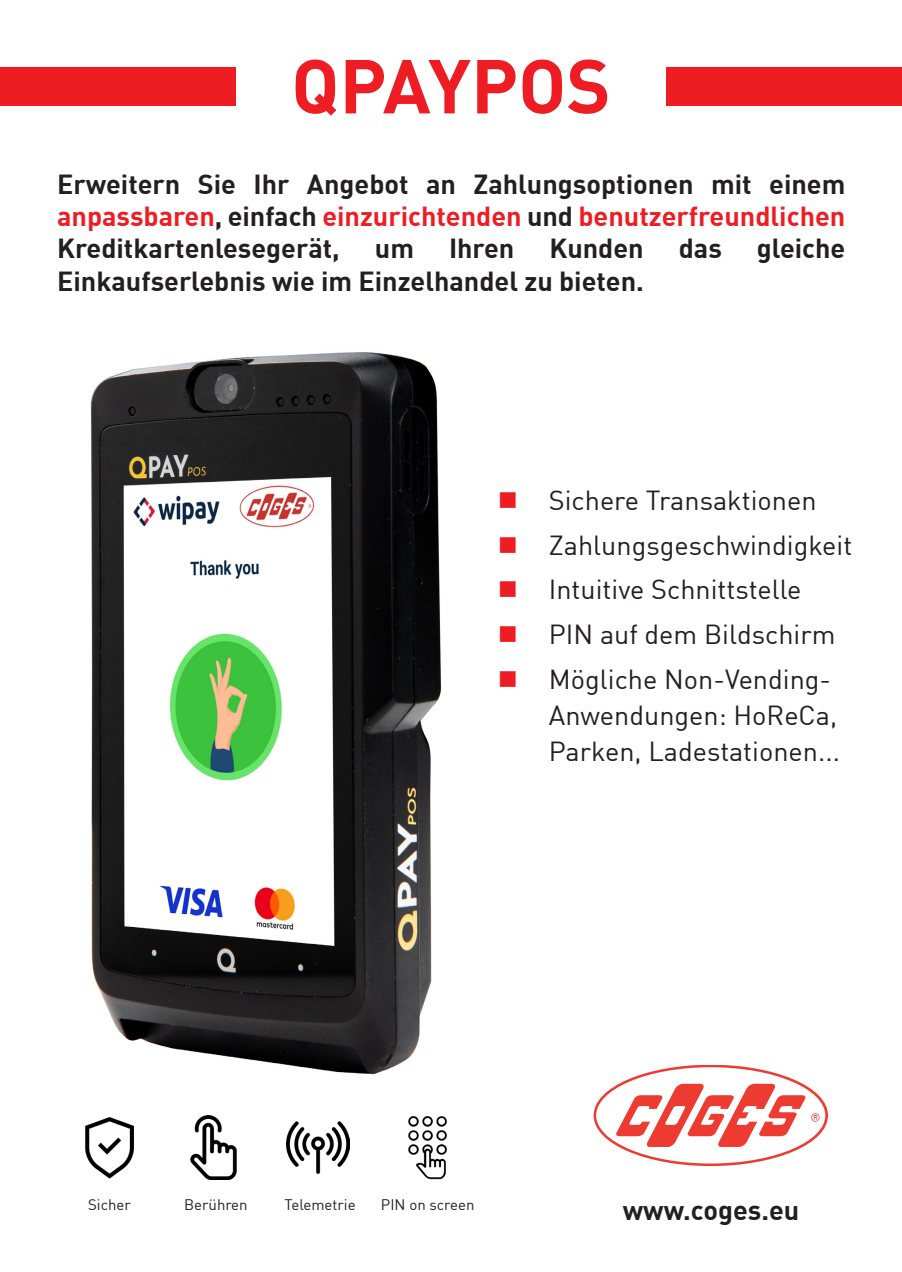
<style>
.page{position:relative;width:902px;height:1272px;background:#fff}
.page>*{position:absolute;margin:0;border:0;box-sizing:border-box;transform-origin:0 0}
.Titolo_grande{font:700 75px "DIN";color:#ee1d23}
.Didascalia{font:700 27px/32.4px "DIN";color:#231f20;text-align:justify}
.t1{font:27px/36px "DIN";color:#231f20}
.Didascalia-2{font:15px "DIN";color:#231f20}
.s1{color:#ee1d23}
</style>
<div class="page">
<img style="left:90px;top:352px;width:352px;height:828px">
<svg style="left:593px;top:1065px;width:234px;height:100px"></svg>
<img style="left:85px;top:1115px;width:56px;height:64px">
<img style="left:286px;top:1115px;width:64px;height:64px">
<img style="left:182px;top:1115px;width:63px;height:64px">
<img style="left:396px;top:1115px;width:51px;height:64px">
<div style="left:0;top:67px;width:901px;height:39px;background:#ee1d23"></div>
<div style="left:236px;top:60px;width:429px;height:53px;background:#fff"></div>
<p class="Titolo_grande" style="left:291px;top:37px;width:321px">QPAYPOS</p>
<p class="Didascalia" style="left:57px;top:166px;width:789px">Erweitern Sie Ihr Angebot an Zahlungsoptionen mit einem <span class="s1">anpassbaren</span>, einfach <span class="s1">einzurichtenden</span> und <span class="s1">benutzerfreundlichen </span>Kreditkartenlesegerät,</p>
<p class="Didascalia" style="left:375px;top:231px;width:41px">um</p>
<p class="Didascalia" style="left:449px;top:231px;width:67px">Ihren</p>
<p class="Didascalia" style="left:549px;top:231px;width:96px">Kunden</p>
<p class="Didascalia" style="left:678px;top:231px;width:45px">das</p>
<p class="Didascalia" style="left:756px;top:231px;width:90px">gleiche</p>
<p class="Didascalia" style="left:57px;top:264px;width:588px">Einkaufserlebnis wie im Einzelhandel zu bieten.</p>
<p class="t1" style="left:549px;top:482px;width:269px">Sichere Transaktionen</p>
<p class="t1" style="left:549px;top:526px;width:305px">Zahlungsgeschwindigkeit</p>
<p class="t1" style="left:549px;top:571px;width:254px">Intuitive Schnittstelle</p>
<p class="t1" style="left:549px;top:615px;width:288px">PIN auf dem Bildschirm</p>
<p class="t1" style="left:549px;top:660px;width:292px">Mögliche Non-Vending-<br>Anwendungen: HoReCa,<br>Parken, Ladestationen...</p>
<p class="Didascalia-2" style="left:88px;top:1195px;width:44px">Sicher</p>
<p class="Didascalia-2" style="left:184px;top:1195px;width:65px">Berühren</p>
<p class="Didascalia-2" style="left:284px;top:1195px;width:73px">Telemetrie</p>
<p class="Didascalia-2" style="left:381px;top:1195px;width:95px">PIN on screen</p>
<p class="Didascalia" style="left:622px;top:1192px;width:178px">www.coges.eu</p>
</div>
